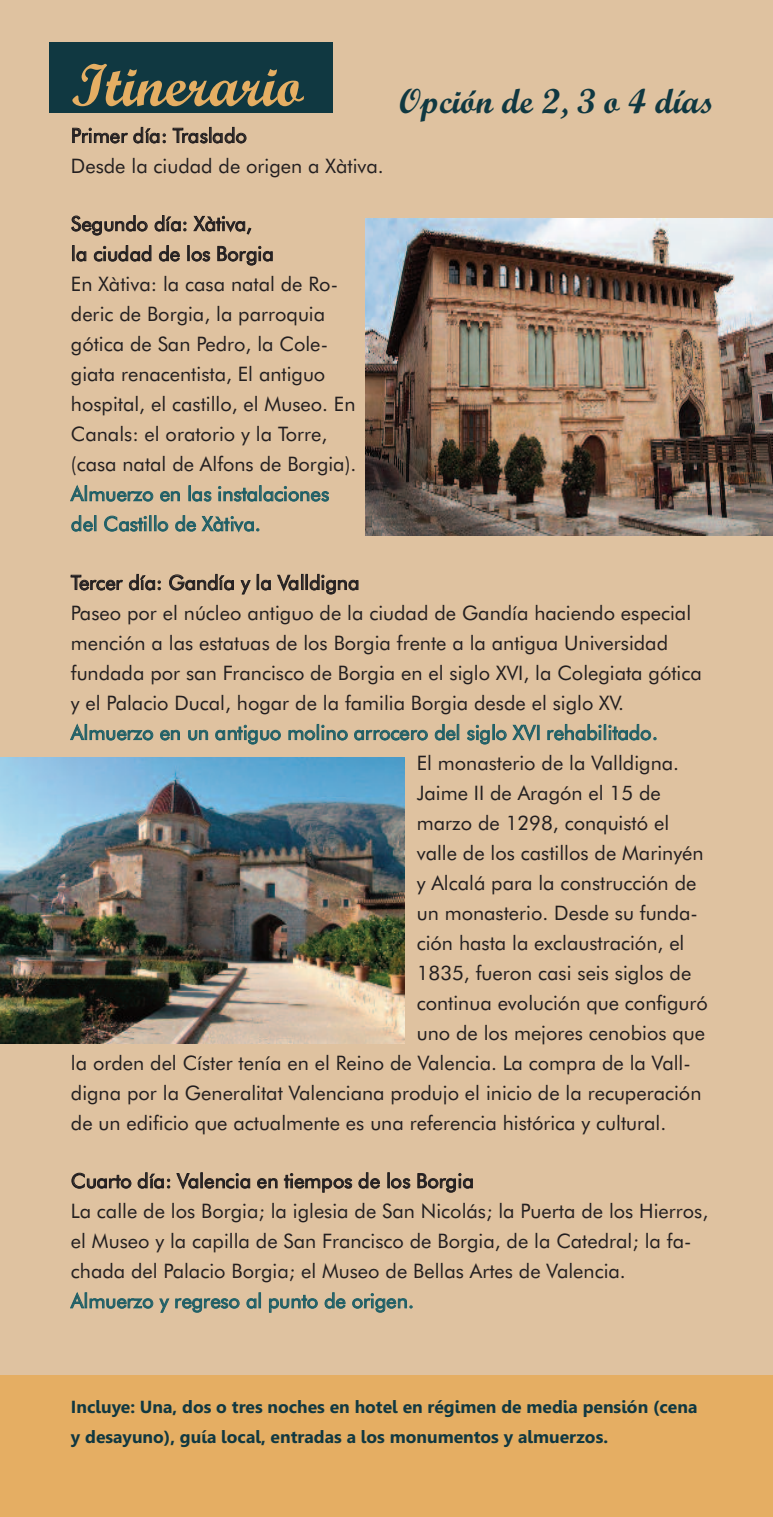
<style>
.page{position:relative;width:773px;height:1517px;background:#fff}
.page>*{position:absolute;margin:0;border:0;box-sizing:border-box;transform-origin:0 0}
.t1{font:60px "Script MT Bold";color:#e5ae63}
.t2{font:35px "Script MT Bold";color:#103841}
.t3{font:20px/30px "Futura BT";color:#231f20}
.t4{font:20px/30px "Futura BT";letter-spacing:-.005em;color:#1f5f66}
.t5{font:700 17.5px/30px "Leelawadee";color:#103841}
</style>
<div class="page">
<div style="left:0;top:0;width:772px;height:1517px;background:#dfc2a0"></div>
<div style="left:0;top:1375px;width:772px;height:142px;background:#e5ae63"></div>
<img style="left:365px;top:219px;width:407px;height:317px">
<img style="left:0;top:757px;width:404px;height:286px">
<div style="left:50px;top:43px;width:283px;height:70px;background:#103841"></div>
<h1 class="t1" style="left:71px;top:50px;width:234px">Itinerario</h1>
<p class="t3" style="left:71px;top:120px;width:314px">Primer día: Traslado<br>Desde la ciudad de origen a Xàtiva.</p>
<p class="t3" style="left:71px;top:209px;width:287px">Segundo día: Xàtiva,<br>la ciudad de los Borgia<br>En Xàtiva: la casa natal de Ro&shy;deric de Borgia, la parroquia gótica de San Pedro, la Cole&shy;giata renacentista, El antiguo hospital, el castillo, el Museo. En<br>Canals: el oratorio y la Torre, (casa natal de Alfons de Borgia).</p>
<p class="t4" style="left:71px;top:479px;width:260px">Almuerzo en las instalaciones del Castillo de Xàtiva.</p>
<h2 class="t2" style="left:399px;top:81px;width:317px">Opción de 2, 3 o 4 días</h2>
<p class="t3" style="left:71px;top:567px;width:632px">Tercer día: Gandía y la Valldigna<br>Paseo por el núcleo antiguo de la ciudad de Gandía haciendo especial mención a las estatuas de los Borgia frente a la antigua Universidad fundada por san Francisco de Borgia en el siglo XVI, la Colegiata gótica y el Palacio Ducal, hogar de la familia Borgia desde el siglo XV.</p>
<p class="t4" style="left:71px;top:717px;width:588px">Almuerzo en un antiguo molino arrocero del siglo XVI rehabilitado.</p>
<p class="t3" style="left:416px;top:748px;width:264px">El monasterio de la Valldigna.</p>
<p class="t3" style="left:416px;top:778px;width:245px">Jaime II de Aragón el 15 de</p>
<p class="t3" style="left:416px;top:808px;width:254px">marzo de 1298, conquistó el</p>
<p class="t3" style="left:416px;top:838px;width:288px">valle de los castillos de Marinyén</p>
<p class="t3" style="left:416px;top:868px;width:281px">y Alcalá para la construcción de</p>
<p class="t3" style="left:416px;top:898px;width:283px">un monasterio. Desde su funda-</p>
<p class="t3" style="left:416px;top:928px;width:269px">ción hasta la exclaustración, el</p>
<p class="t3" style="left:416px;top:958px;width:276px">1835, fueron casi seis siglos de</p>
<p class="t3" style="left:416px;top:988px;width:292px">continua evolución que configuró</p>
<p class="t3" style="left:416px;top:1018px;width:290px">uno de los mejores cenobios que</p>
<p class="t3" style="left:71px;top:1048px;width:621px">la orden del Císter tenía en el Reino de Valencia. La compra de la Vall-</p>
<p class="t3" style="left:71px;top:1078px;width:632px">digna por la Generalitat Valenciana produjo el inicio de la recuperación</p>
<p class="t3" style="left:71px;top:1108px;width:596px">de un edificio que actualmente es una referencia histórica y cultural.</p>
<p class="t3" style="left:71px;top:1166px;width:638px">Cuarto día: Valencia en tiempos de los Borgia<br>La calle de los Borgia; la iglesia de San Nicolás; la Puerta de los Hierros, el Museo y la capilla de San Francisco de Borgia, de la Catedral; la fa&shy;chada del Palacio Borgia; el Museo de Bellas Artes de Valencia.</p>
<p class="t4" style="left:71px;top:1286px;width:344px">Almuerzo y regreso al punto de origen.</p>
<p class="t5" style="left:71px;top:1392px;width:628px">Incluye: Una, dos o tres noches en hotel en régimen de media pensión (cena y desayuno), guía local, entradas a los monumentos y almuerzos.</p>
</div>
